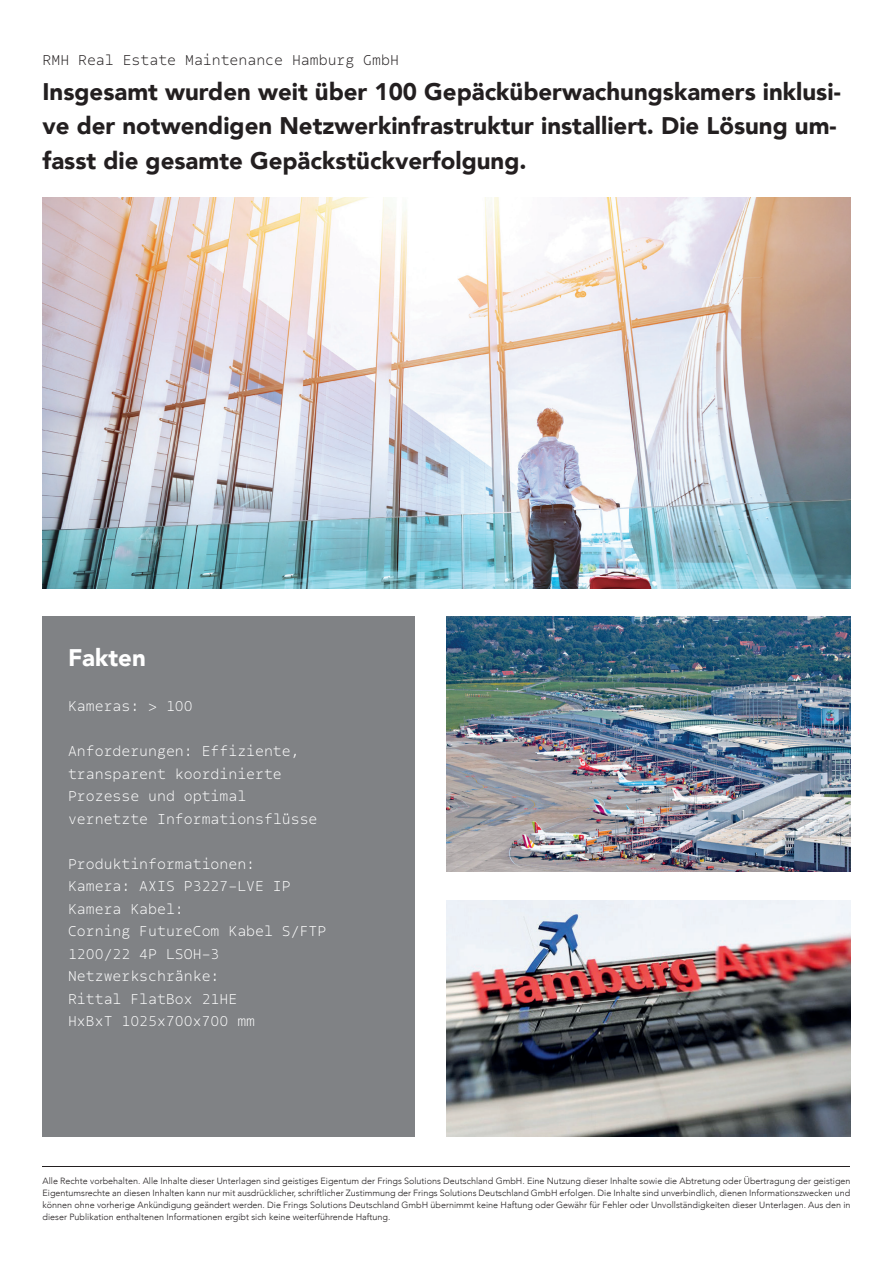
<style>
.page{position:relative;width:893px;height:1263px;background:#fff}
.page>*{position:absolute;margin:0;border:0;box-sizing:border-box;transform-origin:0 0}
.t1{font:900 24px/34.5px "Avenir";color:#231f20}
.t2{font:900 24px "Avenir";color:#fff}
.t3{font:300 15px/22.5px "Odisseia";color:#fff}
.t4{font:300 15px "Odisseia";color:#231f20}
.t5{font:300 9px/12px "Avenir";color:#231f20;text-align:justify}
</style>
<div class="page">
<hr style="left:43px;top:1166px;width:807px;height:1px;background:#231f20">
<div style="left:43px;top:617px;width:372px;height:520px;background:#808285"></div>
<img style="left:446px;top:617px;width:404px;height:255px">
<img style="left:446px;top:900px;width:404px;height:237px">
<img style="left:43px;top:197px;width:807px;height:391px">
<h2 class="t4" style="left:43px;top:50px;width:358px">RMH Real Estate Maintenance Hamburg GmbH</h2>
<h1 class="t1" style="left:43px;top:73px;width:800px">Insgesamt wurden weit über 100 Gepäcküberwachungskamers inklusi&shy;ve der notwendigen Netzwerkinfrastruktur installiert. Die Lösung um&shy;fasst die gesamte Gepäckstückverfolgung.</h1>
<h1 class="t2" style="left:68px;top:637px;width:79px">Fakten</h1>
<h2 class="t3" style="left:68px;top:695px;width:126px">Kameras: &gt; 100</h2>
<h2 class="t3" style="left:68px;top:740px;width:251px">Anforderungen: Effiziente, transparent koordinierte<br>Prozesse und optimal vernetzte Informationsflüsse</h2>
<h2 class="t3" style="left:68px;top:852px;width:260px">Produktinformationen:<br>Kamera: AXIS P3227-LVE IP<br>Kamera Kabel:<br>Corning FutureCom Kabel S/FTP<br>1200/22 4P LSOH-3<br>Netzwerkschränke:<br>Rittal FlatBox 21HE<br>HxBxT 1025x700x700 mm</h2>
<p class="t5" style="left:43px;top:1175px;width:809px">Alle Rechte vorbehalten. Alle Inhalte dieser Unterlagen sind geistiges Eigentum der Frings Solutions Deutschland GmbH. Eine Nutzung dieser Inhalte sowie die Abtretung oder Übertragung der geistigen Eigentumsrechte an diesen Inhalten kann nur mit ausdrücklicher, schriftlicher Zustimmung der Frings Solutions Deutschland GmbH erfolgen. Die Inhalte sind unverbindlich, dienen Informationszwecken und können ohne vorherige Ankündigung geändert werden. Die Frings Solutions Deutschland GmbH übernimmt keine Haftung oder Gewähr für Fehler oder Unvollständigkeiten dieser Unterlagen. Aus den in dieser Publikation enthaltenen Informationen ergibt sich keine weiterführende Haftung.</p>
</div>
